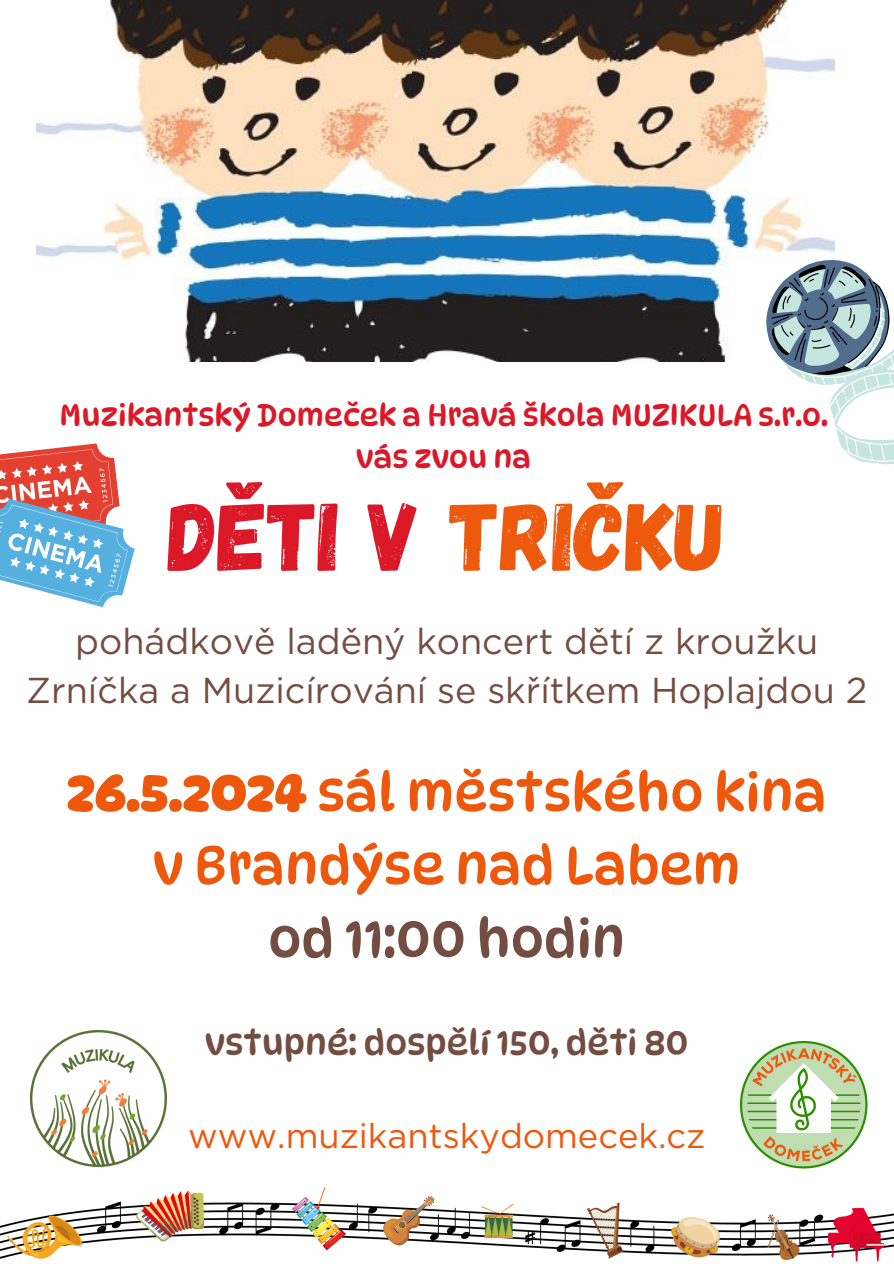
<style>
.page{position:relative;width:894px;height:1264px;background:#fff}
.page>*{position:absolute;margin:0;border:0;box-sizing:border-box;transform-origin:0 0}
.t1{font:96px "Gagalin";color:#ed5a0e}
.t2{font:52.5px/73.2px "Dyna Puff";color:#ed580d;text-align:center}
.t3{font:36px/49.5px "Gotham";color:#744d42;text-align:center}
.t4{font:34.5px "Gotham";color:#ed580d}
.t5{font:34.5px "Dyna Puff";color:#744d42}
.t6{font:30px "Dyna Puff";color:#da1828}
.s1{color:#da1828}
.s2{font-weight:700}
.s3{color:#744d42}
</style>
<div class="page">
<img style="left:740px;top:1041px;width:128px;height:128px">
<img style="left:31px;top:1030px;width:136px;height:136px">
<img style="left:0;top:1187px;width:893px;height:75px">
<img style="left:37px;top:0;width:797px;height:361px">
<svg style="left:0;top:443px;width:135px;height:165px"></svg>
<svg style="left:763px;top:259px;width:130px;height:205px"></svg>
<h2 class="t6" style="left:59px;top:397px;width:769px">Muzikantský Domeček a Hravá škola MUZIKULA s.r.o.</h2>
<h3 class="t6" style="left:356px;top:439px;width:176px">vás zvou na</h3>
<h3 class="t1" style="left:168px;top:474px;width:558px"><span class="s1">DĚTI V</span> TRIČKU</h3>
<p class="t3" style="left:26px;top:615px;width:842px">pohádkově laděný koncert dětí z kroužku<br>Zrníčka a Muzicírování se skřítkem Hoplajdou 2</p>
<h1 class="t2" style="left:67px;top:755px;width:761px"><span class="s2">26.5.2024</span> sál městského kina v Brandýse nad Labem<br><span class="s3">od 11:00 hodin</span></h1>
<p class="t5" style="left:205px;top:1021px;width:485px">vstupné: dospělí 150, děti 80</p>
<p class="t4" style="left:188px;top:1115px;width:518px">www.muzikantskydomecek.cz</p>
</div>
